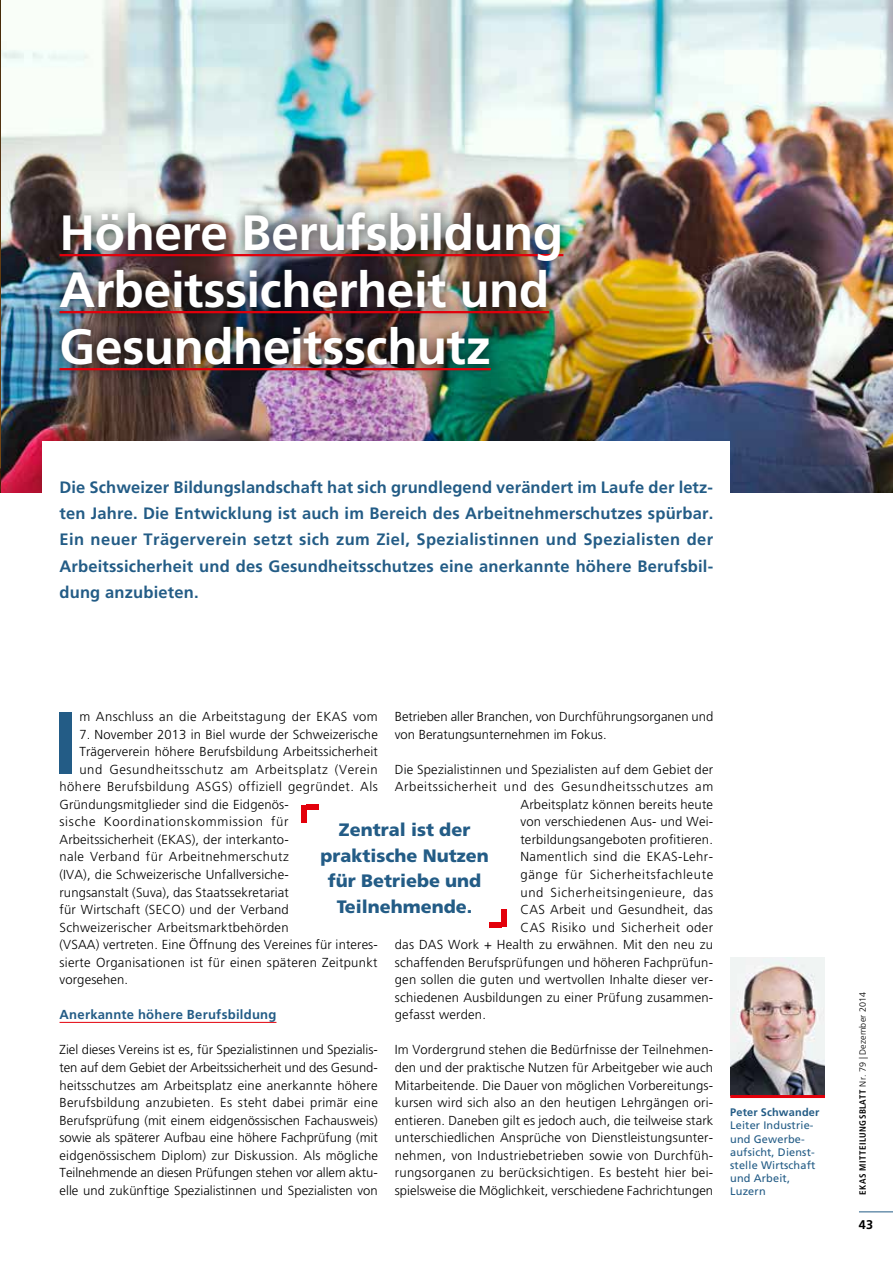
<style>
.page{position:relative;width:893px;height:1263px;background:#fff}
.page>*{position:absolute;margin:0;border:0;box-sizing:border-box;transform-origin:0 0}
.t1{font:700 88.5px "Frutiger LT Std";color:#235c86}
.t2{font:700 49.5px/57px "Frutiger LT Std";letter-spacing:-.01em;color:#fff}
.t3{font:900 18px/25.5px "Frutiger LT Std";color:#235c86;text-align:center}
.t4{font:700 16.5px/26.2px "Frutiger LT Std";letter-spacing:.01em;color:#235c86;text-align:justify}
.t5{font:300 13.05px/17.5px "Frutiger LT Std";letter-spacing:.015em;color:#000;text-align:justify}
.t6{font:300 13.05px "Frutiger LT Std";letter-spacing:.035em;color:#000}
.t7{font:300 13.05px "Frutiger LT Std";letter-spacing:.05em;color:#000}
.t8{font:300 13.05px "Frutiger LT Std";letter-spacing:.045em;color:#000}
.t9{font:300 13.05px "Frutiger LT Std";letter-spacing:.055em;color:#000}
.t10{font:700 13.05px "Frutiger LT Std";letter-spacing:.02em;color:#235c86}
.t11{font:300 13.05px "Frutiger LT Std";letter-spacing:.04em;color:#000}
.t12{font:700 12.6px "Frutiger LT Std";color:#000}
.t13{font:10.95px/13.2px "Frutiger LT Std";letter-spacing:.015em;color:#235c86}
.t14{font:700 10.95px "Frutiger LT Std";letter-spacing:.015em;color:#235c86}
.t15{font:700 condensed 9px "Frutiger LT Std";letter-spacing:.05em;color:#000}
.s1{font-weight:300;font-stretch:normal}
</style>
<div class="page">
<img style="left:0;top:0;width:893px;height:493px">
<div style="left:43px;top:441px;width:687px;height:122px;background:#fff"></div>
<hr style="left:60px;top:1022px;width:216px;height:1px;background:#e3000b">
<div style="left:501px;top:909px;width:6px;height:18px;background:#e3000b"></div>
<div style="left:489px;top:922px;width:12px;height:5px;background:#e3000b"></div>
<div style="left:301px;top:805px;width:5px;height:18px;background:#e3000b"></div>
<div style="left:306px;top:805px;width:13px;height:5px;background:#e3000b"></div>
<img style="left:730px;top:958px;width:95px;height:137px">
<hr style="left:730px;top:1095px;width:95px;height:3px;background:#e3000b">
<div style="left:49px;top:201px;width:525px;height:181px;background:#000;opacity:.75"></div>
<hr style="left:60px;top:254px;width:503px;height:2px;background:#e3000b">
<hr style="left:60px;top:311px;width:489px;height:2px;background:#e3000b">
<hr style="left:60px;top:368px;width:431px;height:2px;background:#e3000b">
<hr style="left:859px;top:1211px;width:34px;height:1px;background:#235c86">
<h2 class="t2" style="left:60px;top:204px;width:505px">Höhere Berufsbildung<br>Arbeitssicherheit und<br>Gesundheitsschutz</h2>
<p class="t4" style="left:60px;top:474px;width:655px">Die Schweizer Bildungslandschaft hat sich grundlegend verändert im Laufe der letz&shy;ten Jahre. Die Entwicklung ist auch im Bereich des Arbeitnehmerschutzes spürbar.<br>Ein neuer Trägerverein setzt sich zum Ziel, Spezialistinnen und Spezialisten der Arbeitssicherheit und des Gesundheitsschutzes eine anerkannte höhere Berufsbil&shy;dung anzubieten.</p>
<p class="t5" style="left:395px;top:708px;width:320px">Betrieben aller Branchen, von Durchführungsorganen und von Beratungsunternehmen im Fokus.</p>
<p class="t5" style="left:395px;top:760px;width:320px">Die Spezialistinnen und Spezialisten auf dem Gebiet der</p>
<p class="t7" style="left:395px;top:779px;width:320px">Arbeitssicherheit und des Gesundheitsschutzes am</p>
<p class="t5" style="left:520px;top:796px;width:194px">Arbeitsplatz können bereits heute</p>
<p class="t5" style="left:520px;top:813px;width:194px">von verschiedenen Aus- und Wei-</p>
<p class="t5" style="left:520px;top:831px;width:194px">terbildungsangeboten profitieren.</p>
<p class="t6" style="left:520px;top:849px;width:194px">Namentlich sind die EKAS-Lehr-</p>
<p class="t7" style="left:520px;top:867px;width:194px">gänge für Sicherheitsfachleute</p>
<p class="t7" style="left:520px;top:885px;width:194px">und Sicherheitsingenieure, das</p>
<p class="t5" style="left:520px;top:901px;width:194px">CAS Arbeit und Gesundheit, das</p>
<p class="t11" style="left:520px;top:920px;width:194px">CAS Risiko und Sicherheit oder</p>
<p class="t5" style="left:395px;top:936px;width:320px">das DAS Work + Health zu erwähnen. Mit den neu zu</p>
<p class="t5" style="left:395px;top:954px;width:320px">schaffenden Berufsprüfungen und höheren Fachprüfun-</p>
<p class="t5" style="left:395px;top:971px;width:320px">gen sollen die guten und wertvollen Inhalte dieser ver-</p>
<p class="t5" style="left:395px;top:989px;width:320px">schiedenen Ausbildungen zu einer Prüfung zusammen-</p>
<p class="t5" style="left:395px;top:1006px;width:93px">gefasst werden.</p>
<p class="t5" style="left:395px;top:1041px;width:320px">Im Vordergrund stehen die Bedürfnisse der Teilnehmen&shy;den und der praktische Nutzen für Arbeitgeber wie auch Mitarbeitende. Die Dauer von möglichen Vorbereitungs&shy;kursen wird sich also an den heutigen Lehrgängen ori&shy;entieren. Daneben gilt es jedoch auch, die teilweise stark unterschiedlichen Ansprüche von Dienstleistungsunter&shy;nehmen, von Industriebetrieben sowie von Durchfüh&shy;rungsorganen zu berücksichtigen. Es besteht hier bei&shy;spielsweise die Möglichkeit, verschiedene Fachrichtungen</p>
<h1 class="t1" style="left:53px;top:691px;width:26px">I</h1>
<p class="t5" style="left:79px;top:708px;width:300px">m Anschluss an die Arbeitstagung der EKAS vom</p>
<p class="t5" style="left:79px;top:725px;width:300px">7. November 2013 in Biel wurde der Schweizerische</p>
<p class="t5" style="left:79px;top:743px;width:300px">Trägerverein höhere Berufsbildung Arbeitssicherheit</p>
<p class="t8" style="left:79px;top:762px;width:300px">und Gesundheitsschutz am Arbeitsplatz (Verein</p>
<p class="t6" style="left:60px;top:779px;width:320px">höhere Berufsbildung ASGS) offiziell gegründet. Als</p>
<p class="t5" style="left:60px;top:796px;width:231px">Gründungsmitglieder sind die Eidgenös-</p>
<p class="t9" style="left:60px;top:814px;width:231px">sische Koordinationskommission für</p>
<p class="t5" style="left:60px;top:831px;width:231px">Arbeitssicherheit (EKAS), der interkanto-</p>
<p class="t6" style="left:60px;top:849px;width:231px">nale Verband für Arbeitnehmerschutz</p>
<p class="t5" style="left:60px;top:866px;width:231px">(IVA), die Schweizerische Unfallversiche-</p>
<p class="t5" style="left:60px;top:883px;width:231px">rungsanstalt (Suva), das Staatssekretariat</p>
<p class="t5" style="left:60px;top:901px;width:231px">für Wirtschaft (SECO) und der Verband</p>
<p class="t5" style="left:60px;top:918px;width:231px">Schweizerischer Arbeitsmarktbehörden</p>
<p class="t5" style="left:60px;top:936px;width:320px">(VSAA) vertreten. Eine Öffnung des Vereines für interes-</p>
<p class="t5" style="left:60px;top:954px;width:320px">sierte Organisationen ist für einen späteren Zeitpunkt</p>
<p class="t5" style="left:60px;top:971px;width:70px">vorgesehen.</p>
<p class="t10" style="left:60px;top:1007px;width:218px">Anerkannte höhere Berufsbildung</p>
<p class="t5" style="left:60px;top:1041px;width:320px">Ziel dieses Vereins ist es, für Spezialistinnen und Spezialis&shy;ten auf dem Gebiet der Arbeitssicherheit und des Gesund&shy;heitsschutzes am Arbeitsplatz eine anerkannte höhere Berufsbildung anzubieten. Es steht dabei primär eine Berufsprüfung (mit einem eidgenössischen Fachausweis) sowie als späterer Aufbau eine höhere Fachprüfung (mit eidgenössischem Diplom) zur Diskussion. Als mögliche Teilnehmende an diesen Prüfungen stehen vor allem aktu&shy;elle und zukünftige Spezialistinnen und Spezialisten von</p>
<h3 class="t3" style="left:320px;top:817px;width:170px">Zentral ist der praktische Nutzen für Betriebe und<br>Teilnehmende.</h3>
<p class="t14" style="left:730px;top:1106px;width:91px">Peter Schwander</p>
<p class="t13" style="left:730px;top:1119px;width:87px">Leiter Industrie&shy;und Gewerbe&shy;aufsicht, Dienst&shy;stelle Wirtschaft und Arbeit,<br>Luzern</p>
<p class="t15" style="left:857px;top:1195px;width:205px;rotate:-90deg">EKAS Mitteilungsblatt <span class="s1">Nr. 79 | Dezember 2014</span></p>
<p class="t12" style="left:859px;top:1217px;width:16px">43</p>
</div>
